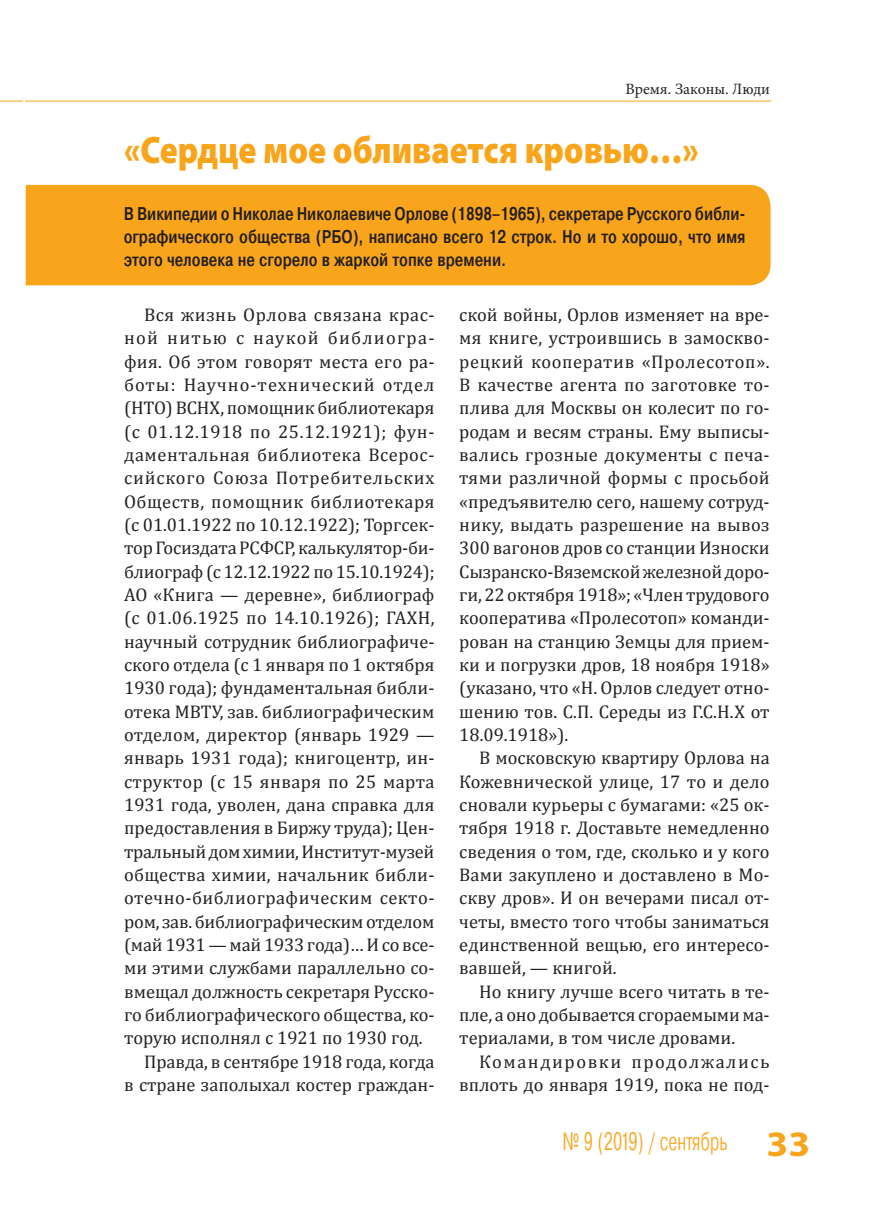
<style>
.page{position:relative;width:869px;height:1216px;background:#fff}
.page>*{position:absolute;margin:0;border:0;box-sizing:border-box;transform-origin:0 0}
.t1{font:900 38.5px "Myriad Pro";color:#f9a51b;scale:.87 1}
.t2{font:300 25.2px "Pragmatica Cond";color:#f9a51b;scale:.8 1}
.t3{font:18.38px/23.3px "Cambria";color:#231f20;text-align:justify}
.t4{font:500 18.38px/22.8px "Pragmatica Cond";color:#231f20;text-align:justify}
.t5{font:18.38px "Cambria";letter-spacing:.025em;color:#231f20}
.t6{font:18.38px "Cambria";letter-spacing:.03em;color:#231f20}
.t7{font:18.38px/23.3px "Cambria";letter-spacing:.06em;color:#231f20;text-align:right}
.t8{font:18.38px "Cambria";letter-spacing:.035em;color:#231f20}
.t9{font:18.38px "Cambria";letter-spacing:.055em;color:#231f20}
.t10{font:18.38px "Cambria";letter-spacing:.045em;color:#231f20}
.t11{font:18.38px "Cambria";letter-spacing:.02em;color:#231f20}
.t12{font:18.38px "Cambria";letter-spacing:.07em;color:#231f20}
.t13{font:15.75px "Minion Pro";color:#231f20}
.s1{font-family:"Myriad Pro";font-weight:700;font-size:35.88px}
</style>
<div class="page">
<svg style="left:0;top:101px;width:23px;height:1px"></svg>
<hr style="left:25px;top:101px;width:746px;height:1px;background:#f9a51b">
<div style="left:26px;top:185px;width:744px;height:100px;background:#f9a51b"></div>
<p class="t13" style="left:625px;top:79px;width:146px">Время. Законы. Люди</p>
<h1 class="t1" style="left:124px;top:127px;width:661px">«Сердце мое обливается кровью…»</h1>
<p class="t4" style="left:124px;top:203px;width:623px">В Википедии о Николае Николаевиче Орлове (1898–1965), секретаре Русского библи&shy;ографического общества (РБО), написано всего 12 строк. Но и то хорошо, что имя этого человека не сгорело в жаркой топке времени.</p>
<p class="t6" style="left:144px;top:303px;width:292px">Вся жизнь Орлова связана крас-</p>
<p class="t12" style="left:124px;top:327px;width:312px">ной нитью с наукой библиогра-</p>
<p class="t3" style="left:124px;top:349px;width:312px">фия. Об этом говорят места его ра-</p>
<p class="t9" style="left:124px;top:373px;width:312px">боты: Научно-технический отдел</p>
<p class="t3" style="left:124px;top:396px;width:312px">(НТО) ВСНХ, помощник библиотекаря</p>
<p class="t8" style="left:124px;top:420px;width:312px">(с 01.12.1918 по 25.12.1921); фун-</p>
<p class="t6" style="left:124px;top:443px;width:311px">даментальная библиотека Всерос-</p>
<p class="t10" style="left:124px;top:467px;width:312px">сийского Союза Потребительских</p>
<p class="t5" style="left:124px;top:490px;width:312px">Обществ, помощник библиотекаря</p>
<p class="t3" style="left:124px;top:512px;width:312px">(с 01.01.1922 по 10.12.1922); Торгсек-</p>
<p class="t3" style="left:124px;top:536px;width:312px">тор Госиздата РСФСР, калькулятор-би-</p>
<p class="t3" style="left:124px;top:559px;width:312px">блиограф (с 12.12.1922 по 15.10.1924);</p>
<p class="t3" style="left:124px;top:582px;width:311px">АО «Книга — деревне», библиограф</p>
<p class="t5" style="left:124px;top:607px;width:312px">(с 01.06.1925 по 14.10.1926); ГАХН,</p>
<p class="t3" style="left:124px;top:629px;width:312px">научный сотрудник библиографиче-</p>
<p class="t3" style="left:124px;top:652px;width:312px">ского отдела (с 1 января по 1 октября</p>
<p class="t3" style="left:124px;top:676px;width:312px">1930 года); фундаментальная библи-</p>
<p class="t3" style="left:124px;top:699px;width:312px">отека МВТУ, зав. библиографическим</p>
<p class="t3" style="left:124px;top:722px;width:312px">отделом, директор (январь 1929 —</p>
<p class="t3" style="left:124px;top:746px;width:312px">январь 1931 года); книгоцентр, ин-</p>
<p class="t11" style="left:124px;top:770px;width:311px">структор (с 15 января по 25 марта</p>
<p class="t3" style="left:124px;top:792px;width:312px">1931 года, уволен, дана справка для</p>
<p class="t3" style="left:124px;top:816px;width:312px">предоставления в Биржу труда); Цен-</p>
<p class="t3" style="left:124px;top:839px;width:312px">тральный дом химии, Институт-музей</p>
<p class="t3" style="left:124px;top:862px;width:312px">общества химии, начальник библи-</p>
<p class="t5" style="left:124px;top:886px;width:312px">отечно-библиографическим секто-</p>
<p class="t3" style="left:124px;top:909px;width:312px">ром, зав. библиографическим отделом</p>
<p class="t3" style="left:124px;top:932px;width:312px">(май 1931 — май 1933 года)… И со все-</p>
<p class="t3" style="left:124px;top:955px;width:312px">ми этими службами параллельно со-</p>
<p class="t3" style="left:124px;top:979px;width:312px">вмещал должность секретаря Русско-</p>
<p class="t3" style="left:124px;top:1002px;width:312px">го библиографического общества, ко-</p>
<p class="t3" style="left:124px;top:1025px;width:300px">торую исполнял с 1921 по 1930 год.</p>
<p class="t3" style="left:144px;top:1049px;width:292px">Правда, в сентябре 1918 года, когда</p>
<p class="t3" style="left:124px;top:1072px;width:311px">в стране заполыхал костер граждан-</p>
<p class="t3" style="left:459px;top:303px;width:312px">ской войны, Орлов изменяет на вре&shy;мя книге, устроившись в замоскво&shy;рецкий кооператив «Пролесотоп».<br>В качестве агента по заготовке то&shy;плива для Москвы он колесит по го&shy;родам и весям страны. Ему выписы&shy;вались грозные документы с печа&shy;тями различной формы с просьбой «предъявителю сего, нашему сотруд&shy;нику, выдать разрешение на вывоз 300 вагонов дров со станции Износки Сызранско-Вяземской железной доро&shy;ги, 22 октября 1918»; «Член трудового кооператива «Пролесотоп» команди&shy;рован на станцию Земцы для прием&shy;ки и погрузки дров, 18 ноября 1918» (указано, что «Н. Орлов следует отно&shy;шению тов. С.П. Середы из Г.С.Н.Х от 18.09.1918»).</p>
<p class="t3" style="left:459px;top:746px;width:312px;text-indent:20px">В московскую квартиру Орлова на Кожевнической улице, 17 то и дело сновали курьеры с бумагами: «25 ок&shy;тября 1918 г. Доставьте немедленно сведения о том, где, сколько и у кого Вами закуплено и доставлено в Мо&shy;скву дров». И он вечерами писал от&shy;четы, вместо того чтобы заниматься единственной вещью, его интересо&shy;вавшей, — книгой.</p>
<p class="t3" style="left:459px;top:979px;width:312px;text-indent:20px">Но книгу лучше всего читать в те&shy;пле, а оно добывается сгораемыми ма&shy;териалами, в том числе дровами.</p>
<p class="t7" style="left:459px;top:1049px;width:312px">Командировки продолжались вплоть до января 1919, пока не под-</p>
<h2 class="t2" style="left:562px;top:1126px;width:311px">№ 9 (2019) / сентябрь <span class="s1">33</span></h2>
</div>
